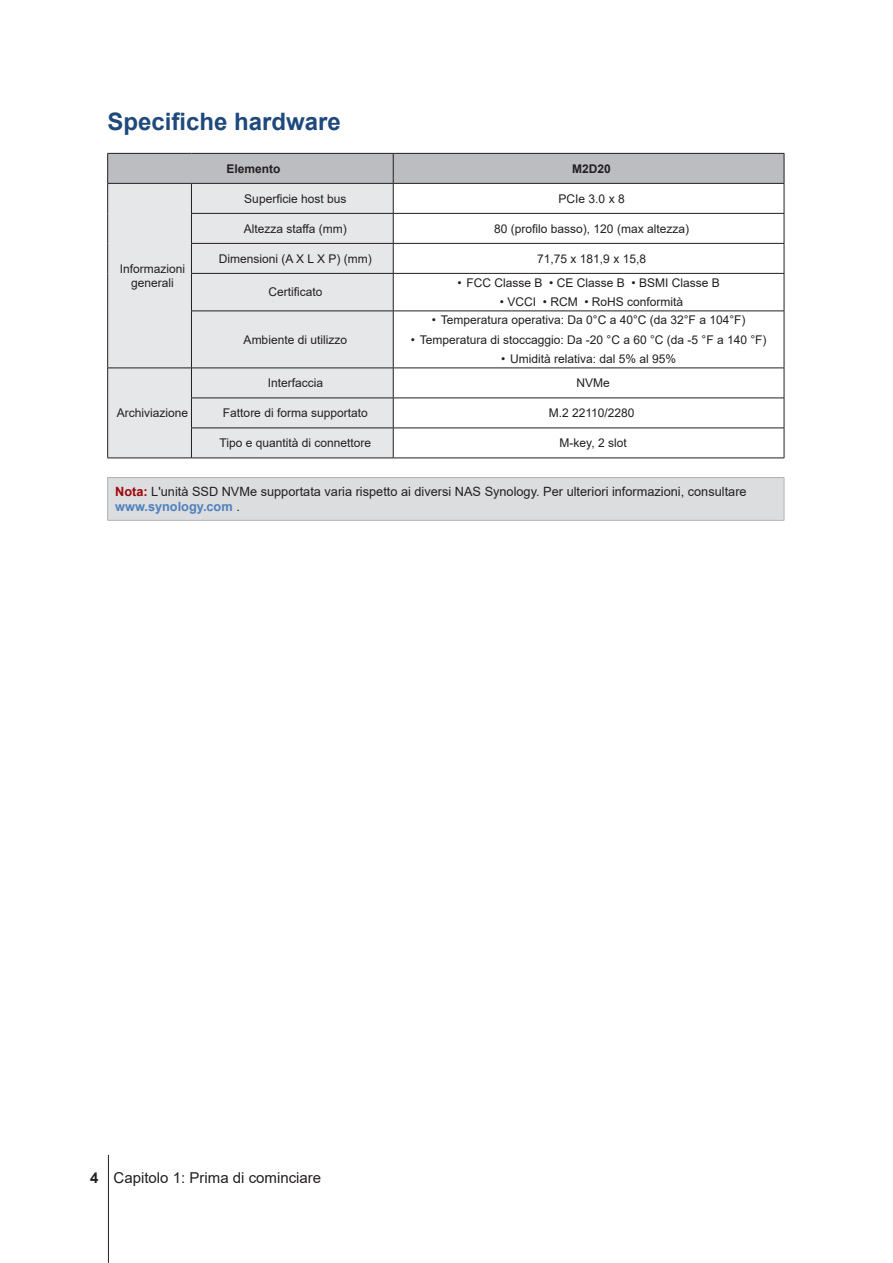
<style>
.page{position:relative;width:893px;height:1263px;background:#fff}
.page>*{position:absolute;margin:0;border:0;box-sizing:border-box;transform-origin:0 0}
.H3-sidebar{font:700 24px "Arial";color:#1f497d}
.t1{font:15px "Arial";color:#231f20}
.Warning-sidebar{font:12.75px/15px "Arial";color:#231f20}
.xBodyCenter{font:12px/14.4px "Arial";color:#231f20;text-align:center}
.xBodyCenterBullet{font:12px "Arial";color:#231f20}
.XHeadCenter{font:700 12px "Arial";color:#231f20}
.s1{font-weight:700;color:#9d070d}
.s2{font-weight:700;color:#4f81bd}
.s3{font-weight:700}
</style>
<div class="page">
<hr style="left:108px;top:1155px;width:1px;height:108px;background:#231f20">
<div style="left:108px;top:273px;width:285px;height:185px;background:#e6e7e9"></div>
<hr style="left:107px;top:273px;width:1px;height:38px;background:#231f20">
<hr style="left:191px;top:274px;width:1px;height:37px;background:#231f20">
<hr style="left:107px;top:311px;width:1px;height:57px;background:#231f20">
<hr style="left:191px;top:311px;width:1px;height:57px;background:#231f20">
<hr style="left:107px;top:368px;width:1px;height:30px;background:#231f20">
<hr style="left:191px;top:368px;width:1px;height:30px;background:#231f20">
<hr style="left:107px;top:398px;width:1px;height:30px;background:#231f20">
<hr style="left:191px;top:398px;width:1px;height:30px;background:#231f20">
<hr style="left:107px;top:428px;width:1px;height:30px;background:#231f20">
<hr style="left:191px;top:428px;width:1px;height:30px;background:#231f20">
<hr style="left:107px;top:458px;width:84px;height:1px;background:#231f20">
<hr style="left:191px;top:273px;width:202px;height:1px;background:#231f20">
<hr style="left:393px;top:273px;width:391px;height:1px;background:#231f20">
<hr style="left:393px;top:274px;width:1px;height:37px;background:#231f20">
<hr style="left:784px;top:274px;width:1px;height:37px;background:#231f20">
<hr style="left:191px;top:311px;width:202px;height:1px;background:#231f20">
<hr style="left:393px;top:311px;width:391px;height:1px;background:#231f20">
<hr style="left:393px;top:311px;width:1px;height:57px;background:#231f20">
<hr style="left:784px;top:311px;width:1px;height:57px;background:#231f20">
<hr style="left:107px;top:368px;width:84px;height:1px;background:#231f20">
<hr style="left:191px;top:368px;width:202px;height:1px;background:#231f20">
<hr style="left:393px;top:368px;width:391px;height:1px;background:#231f20">
<hr style="left:393px;top:368px;width:1px;height:30px;background:#231f20">
<hr style="left:784px;top:368px;width:1px;height:30px;background:#231f20">
<hr style="left:191px;top:398px;width:202px;height:1px;background:#231f20">
<hr style="left:393px;top:398px;width:391px;height:1px;background:#231f20">
<hr style="left:393px;top:398px;width:1px;height:30px;background:#231f20">
<hr style="left:784px;top:398px;width:1px;height:30px;background:#231f20">
<hr style="left:191px;top:428px;width:202px;height:1px;background:#231f20">
<hr style="left:393px;top:428px;width:391px;height:1px;background:#231f20">
<hr style="left:393px;top:428px;width:1px;height:30px;background:#231f20">
<hr style="left:784px;top:428px;width:1px;height:30px;background:#231f20">
<hr style="left:191px;top:458px;width:202px;height:1px;background:#231f20">
<hr style="left:393px;top:458px;width:391px;height:1px;background:#231f20">
<svg style="left:107px;top:153px;width:678px;height:120px"></svg>
<hr style="left:107px;top:183px;width:84px;height:1px;background:#231f20">
<hr style="left:191px;top:183px;width:202px;height:1px;background:#231f20">
<hr style="left:393px;top:183px;width:391px;height:1px;background:#231f20">
<div style="left:108px;top:478px;width:676px;height:42px;background:#dcdddf"></div>
<hr style="left:107px;top:477px;width:677px;height:1px;background:#b2b3b7">
<hr style="left:107px;top:478px;width:1px;height:42px;background:#b2b3b7">
<hr style="left:784px;top:478px;width:1px;height:42px;background:#b2b3b7">
<hr style="left:107px;top:520px;width:677px;height:1px;background:#b2b3b7">
<p class="H3-sidebar" style="left:107px;top:105px;width:235px">Specifiche hardware</p>
<p class="XHeadCenter" style="left:226px;top:160px;width:56px">Elemento</p>
<p class="XHeadCenter" style="left:572px;top:160px;width:40px">M2D20</p>
<p class="xBodyCenter" style="left:120px;top:261px;width:67px">Informazioni generali</p>
<p class="xBodyCenter" style="left:244px;top:191px;width:104px">Superficie host bus</p>
<p class="xBodyCenter" style="left:559px;top:191px;width:68px">PCIe 3.0 x 8</p>
<p class="xBodyCenter" style="left:244px;top:221px;width:105px">Altezza staffa (mm)</p>
<p class="xBodyCenter" style="left:494px;top:221px;width:196px">80 (profilo basso), 120 (max altezza)</p>
<p class="xBodyCenter" style="left:219px;top:251px;width:154px">Dimensioni (A X L X P) (mm)</p>
<p class="xBodyCenter" style="left:537px;top:251px;width:110px">71,75 x 181,9 x 15,8</p>
<p class="xBodyCenter" style="left:268px;top:285px;width:56px">Certificato</p>
<p class="xBodyCenter" style="left:458px;top:275px;width:264px">• FCC Classe B • CE Classe B • BSMI Classe B</p>
<p class="xBodyCenter" style="left:500px;top:295px;width:185px">• VCCI • RCM • RoHS conformità</p>
<p class="xBodyCenter" style="left:244px;top:332px;width:105px">Ambiente di utilizzo</p>
<p class="xBodyCenter" style="left:432px;top:313px;width:315px">• Temperatura operativa: Da 0°C a 40°C (da 32°F a 104°F)</p>
<p class="xBodyCenter" style="left:411px;top:332px;width:357px">• Temperatura di stoccaggio: Da -20 °C a 60 °C (da -5 °F a 140 °F)</p>
<p class="xBodyCenter" style="left:501px;top:352px;width:177px">• Umidità relativa: dal 5% al 95%</p>
<p class="xBodyCenter" style="left:268px;top:376px;width:57px">Interfaccia</p>
<p class="xBodyCenterBullet" style="left:576px;top:375px;width:35px">NVMe</p>
<p class="xBodyCenter" style="left:223px;top:406px;width:146px">Fattore di forma supportato</p>
<p class="xBodyCenter" style="left:549px;top:406px;width:87px">M.2 22110/2280</p>
<p class="xBodyCenter" style="left:220px;top:436px;width:153px">Tipo e quantità di connettore</p>
<p class="xBodyCenterBullet" style="left:560px;top:435px;width:69px">M-key, 2 slot</p>
<p class="Warning-sidebar" style="left:115px;top:484px;width:633px"><span class="s1">Nota:</span> L'unità SSD NVMe supportata varia rispetto ai diversi NAS Synology. Per ulteriori informazioni, consultare <span class="s2">www.synology.com</span> .</p>
<p class="xBodyCenter" style="left:117px;top:406px;width:73px">Archiviazione</p>
<p class="t1" style="left:90px;top:1167px;width:232px"><span class="s3">4</span> Capitolo 1: Prima di cominciare</p>
</div>
